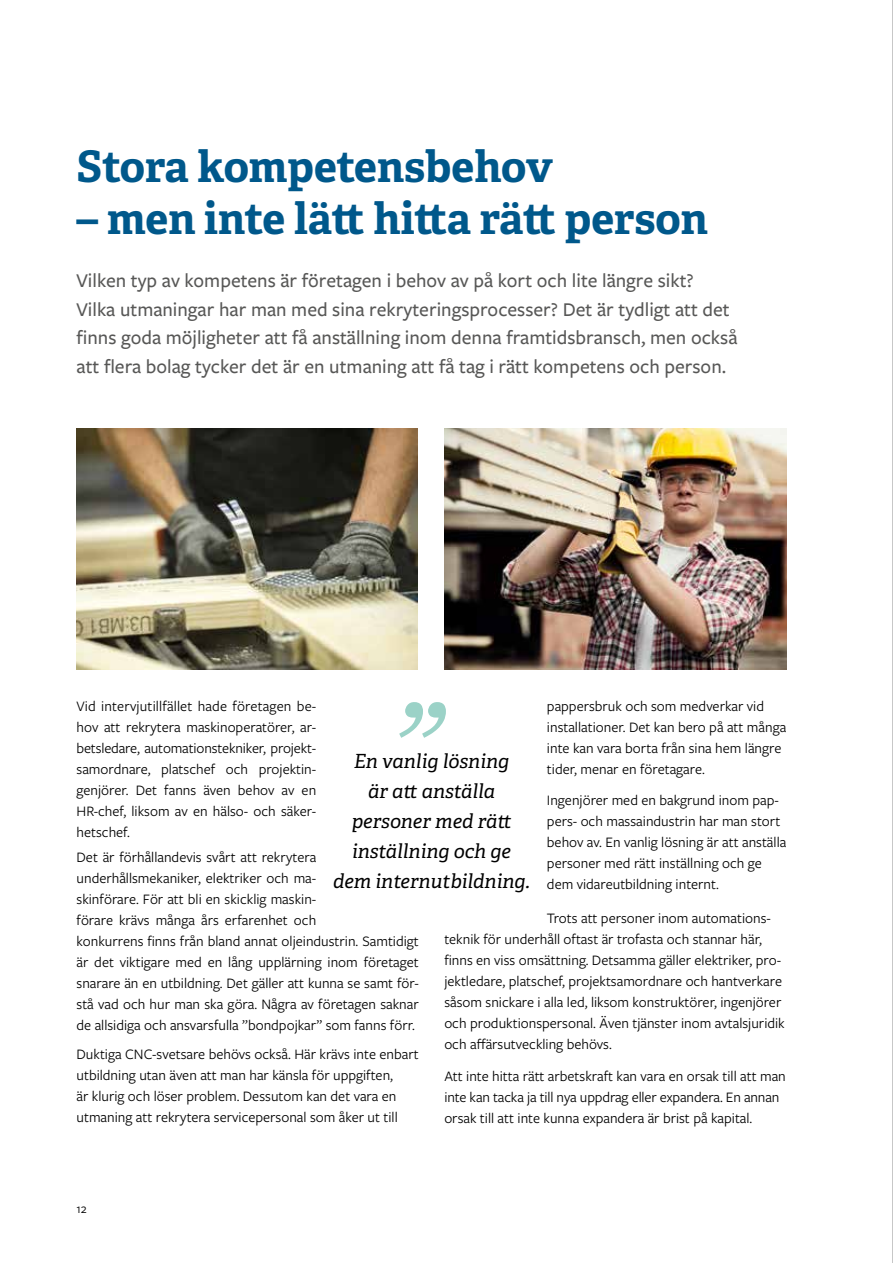
<style>
.page{position:relative;width:893px;height:1263px;background:#fff}
.page>*{position:absolute;margin:0;border:0;box-sizing:border-box;transform-origin:0 0}
.t1{font:700 43.5px "Adelle PE";letter-spacing:-.005em;color:#00588b}
.t2{font:500 20.25px/28.5px "Freight Sans Pro";color:#575756}
.t3{font:italic 19.5px/30px "Adelle";color:#000;text-align:center}
.t4{font:15px/21px "Freight Sans Pro";color:#000}
.t5{font:13.5px "Freight Sans Pro";color:#000}
</style>
<div class="page">
<svg style="left:399px;top:702px;width:47px;height:36px"></svg>
<img style="left:77px;top:428px;width:340px;height:242px">
<img style="left:444px;top:428px;width:343px;height:242px">
<hr style="left:892px;top:0;width:1px;height:1263px;background:#929292">
<h1 class="t1" style="left:77px;top:135px;width:478px">Stora kompetensbehov</h1>
<h1 class="t1" style="left:77px;top:187px;width:633px">– men inte lätt hitta rätt person</h1>
<p class="t2" style="left:77px;top:266px;width:662px">Vilken typ av kompetens är företagen i behov av på kort och lite längre sikt?<br>Vilka utmaningar har man med sina rekryteringsprocesser? Det är tydligt att det finns goda möjligheter att få anställning inom denna framtidsbransch, men också att flera bolag tycker det är en utmaning att få tag i rätt kompetens och person.</p>
<p class="t4" style="left:77px;top:694px;width:241px;text-align:justify">Vid intervjutillfället hade företagen be&shy;hov att rekrytera maskinoperatörer, ar&shy;betsledare, automationstekniker, projekt&shy;samordnare, platschef och projektin&shy;genjörer. Det fanns även behov av en HR-chef, liksom av en hälso- och säker&shy;hetschef.</p>
<p class="t4" style="left:77px;top:846px;width:344px">Det är förhållandevis svårt att rekrytera underhållsmekaniker, elektriker och ma-<br>skinförare. För att bli en skicklig maskin-<br>förare krävs många års erfarenhet och<br>konkurrens finns från bland annat oljeindustrin. Samtidigt är det viktigare med en lång upplärning inom företaget snarare än en utbildning. Det gäller att kunna se samt för&shy;stå vad och hur man ska göra. Några av företagen saknar de allsidiga och ansvarsfulla ”bondpojkar” som fanns förr.</p>
<p class="t4" style="left:77px;top:1043px;width:344px">Duktiga CNC-svetsare behövs också. Här krävs inte enbart utbildning utan även att man har känsla för uppgiften,<br>är klurig och löser problem. Dessutom kan det vara en utmaning att rekrytera servicepersonal som åker ut till</p>
<p class="t4" style="left:547px;top:694px;width:241px">pappersbruk och som medverkar vid installationer. Det kan bero på att många inte kan vara borta från sina hem längre tider, menar en företagare.</p>
<p class="t4" style="left:547px;top:789px;width:241px">Ingenjörer med en bakgrund inom pap&shy;pers- och massaindustrin har man stort behov av. En vanlig lösning är att anställa personer med rätt inställning och ge dem vidareutbildning internt.</p>
<p class="t4" style="left:444px;top:907px;width:342px;text-indent:103px">Trots att personer inom automations&shy;teknik för underhåll oftast är trofasta och stannar här, finns en viss omsättning. Detsamma gäller elektriker, pro&shy;jektledare, platschef, projektsamordnare och hantverkare såsom snickare i alla led, liksom konstruktörer, ingenjörer och produktionspersonal. Även tjänster inom avtalsjuridik och affärsutveckling behövs.</p>
<p class="t4" style="left:444px;top:1064px;width:343px">Att inte hitta rätt arbetskraft kan vara en orsak till att man inte kan tacka ja till nya uppdrag eller expandera. En annan orsak till att inte kunna expandera är brist på kapital.</p>
<h3 class="t3" style="left:333px;top:745px;width:199px">En vanlig lösning<br>är att anställa personer med rätt inställning och ge dem internutbildning.</h3>
<p class="t5" style="left:77px;top:1199px;width:12px">12</p>
</div>
